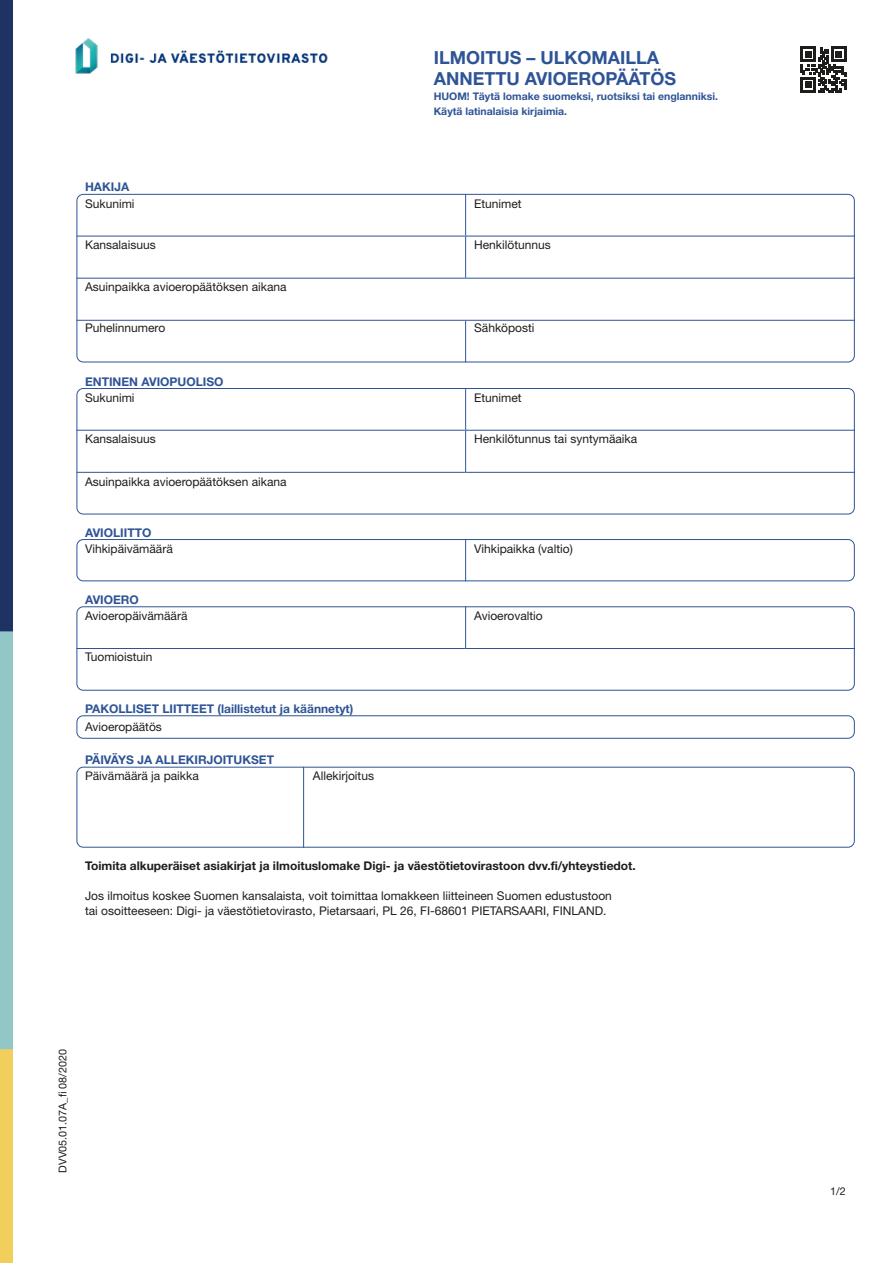
<style>
.page{position:relative;width:893px;height:1263px;background:#fff}
.page>*{position:absolute;margin:0;border:0;box-sizing:border-box;transform-origin:0 0}
.t1{font:700 18px/21.6px "Helvetica Neue LT Std";color:#2e5496}
.t2{font:12px/15px "Helvetica Neue LT Std";color:#1d1d1b}
.t3{font:700 12px "Helvetica Neue LT Std";color:#2e5496}
.t4{font:700 12px "Helvetica Neue LT Std";color:#1d1d1b}
.t5{font:10.8px "Helvetica Neue LT Std";color:#1d1d1b}
.t6{font:700 10.5px/15px "Helvetica Neue LT Std";color:#2e5496}
</style>
<div class="page">
<img style="left:0;top:1px;width:13px;height:1262px">
<div style="left:77px;top:194px;width:778px;height:168px;border:1px solid #2e5496;border-radius:6px"></div>
<div style="left:77px;top:388px;width:778px;height:126px;border:1px solid #2e5496;border-radius:6px"></div>
<div style="left:77px;top:539px;width:778px;height:42px;border:1px solid #2e5496;border-radius:6px"></div>
<div style="left:77px;top:606px;width:778px;height:85px;border:1px solid #2e5496;border-radius:6px"></div>
<div style="left:77px;top:767px;width:778px;height:80px;border:1px solid #2e5496;border-radius:6px"></div>
<div style="left:77px;top:715px;width:778px;height:24px;border:1px solid #2e5496;border-radius:6px"></div>
<hr style="left:465px;top:194px;width:1px;height:42px;background:#2e5496">
<hr style="left:77px;top:236px;width:389px;height:1px;background:#2e5496">
<hr style="left:466px;top:236px;width:389px;height:1px;background:#2e5496">
<hr style="left:465px;top:236px;width:1px;height:42px;background:#2e5496">
<hr style="left:77px;top:278px;width:389px;height:1px;background:#2e5496">
<hr style="left:466px;top:278px;width:389px;height:1px;background:#2e5496">
<hr style="left:77px;top:320px;width:389px;height:1px;background:#2e5496">
<hr style="left:466px;top:320px;width:389px;height:1px;background:#2e5496">
<hr style="left:465px;top:321px;width:1px;height:41px;background:#2e5496">
<hr style="left:465px;top:388px;width:1px;height:42px;background:#2e5496">
<hr style="left:77px;top:430px;width:389px;height:1px;background:#2e5496">
<hr style="left:466px;top:430px;width:389px;height:1px;background:#2e5496">
<hr style="left:465px;top:431px;width:1px;height:41px;background:#2e5496">
<hr style="left:77px;top:472px;width:389px;height:1px;background:#2e5496">
<hr style="left:466px;top:472px;width:389px;height:1px;background:#2e5496">
<hr style="left:465px;top:539px;width:1px;height:42px;background:#2e5496">
<hr style="left:465px;top:606px;width:1px;height:42px;background:#2e5496">
<hr style="left:77px;top:648px;width:389px;height:1px;background:#2e5496">
<hr style="left:466px;top:648px;width:389px;height:1px;background:#2e5496">
<hr style="left:303px;top:767px;width:1px;height:80px;background:#2e5496">
<svg style="left:801px;top:47px;width:45px;height:45px"></svg>
<img style="left:75px;top:38px;width:253px;height:36px">
<p class="t1" style="left:434px;top:46px;width:244px">ILMOITUS – ULKOMAILLA<br>ANNETTU AVIOEROPÄÄTÖS</p>
<h1 class="t6" style="left:434px;top:89px;width:286px">HUOM! Täytä lomake suomeksi, ruotsiksi tai englanniksi.<br>Käytä latinalaisia kirjaimia.</h1>
<h2 class="t3" style="left:85px;top:180px;width:46px">HAKIJA</h2>
<p class="t2" style="left:85px;top:196px;width:51px">Sukunimi</p>
<p class="t2" style="left:474px;top:196px;width:49px">Etunimet</p>
<p class="t2" style="left:85px;top:237px;width:72px">Kansalaisuus</p>
<p class="t2" style="left:474px;top:237px;width:78px">Henkilötunnus</p>
<p class="t2" style="left:85px;top:279px;width:203px">Asuinpaikka avioeropäätöksen aikana</p>
<p class="t2" style="left:85px;top:320px;width:82px">Puhelinnumero</p>
<p class="t2" style="left:474px;top:320px;width:62px">Sähköposti</p>
<h2 class="t3" style="left:85px;top:374px;width:140px">ENTINEN AVIOPUOLISO</h2>
<p class="t2" style="left:85px;top:390px;width:51px">Sukunimi</p>
<p class="t2" style="left:474px;top:390px;width:49px">Etunimet</p>
<p class="t2" style="left:85px;top:431px;width:72px">Kansalaisuus</p>
<p class="t2" style="left:474px;top:431px;width:165px">Henkilötunnus tai syntymäaika</p>
<p class="t2" style="left:85px;top:474px;width:203px">Asuinpaikka avioeropäätöksen aikana</p>
<h2 class="t3" style="left:85px;top:525px;width:68px">AVIOLIITTO</h2>
<p class="t2" style="left:85px;top:541px;width:89px">Vihkipäivämäärä</p>
<p class="t2" style="left:474px;top:541px;width:100px">Vihkipaikka (valtio)</p>
<h2 class="t3" style="left:85px;top:592px;width:55px">AVIOERO</h2>
<p class="t2" style="left:85px;top:608px;width:104px">Avioeropäivämäärä</p>
<p class="t2" style="left:474px;top:608px;width:70px">Avioerovaltio</p>
<p class="t2" style="left:85px;top:649px;width:69px">Tuomioistuin</p>
<h2 class="t3" style="left:85px;top:701px;width:270px">PAKOLLISET LIITTEET (laillistetut ja käännetyt)</h2>
<p class="t2" style="left:85px;top:719px;width:78px">Avioeropäätös</p>
<h2 class="t3" style="left:85px;top:752px;width:190px">PÄIVÄYS JA ALLEKIRJOITUKSET</h2>
<p class="t2" style="left:85px;top:768px;width:115px">Päivämäärä ja paikka</p>
<p class="t2" style="left:313px;top:768px;width:63px">Allekirjoitus</p>
<p class="t4" style="left:85px;top:858px;width:552px">Toimita alkuperäiset asiakirjat ja ilmoituslomake Digi- ja väestötietovirastoon dvv.fi/yhteystiedot.</p>
<p class="t2" style="left:85px;top:888px;width:528px">Jos ilmoitus koskee Suomen kansalaista, voit toimittaa lomakkeen liitteineen Suomen edustustoon tai osoitteeseen: Digi- ja väestötietovirasto, Pietarsaari, PL 26, FI-68601 PIETARSAARI, FINLAND.</p>
<p class="t5" style="left:56px;top:1172px;width:125px;rotate:-90deg">DVV05.01.07A_fi 08/2020</p>
<p class="t5" style="left:830px;top:1185px;width:17px">1/2</p>
</div>
